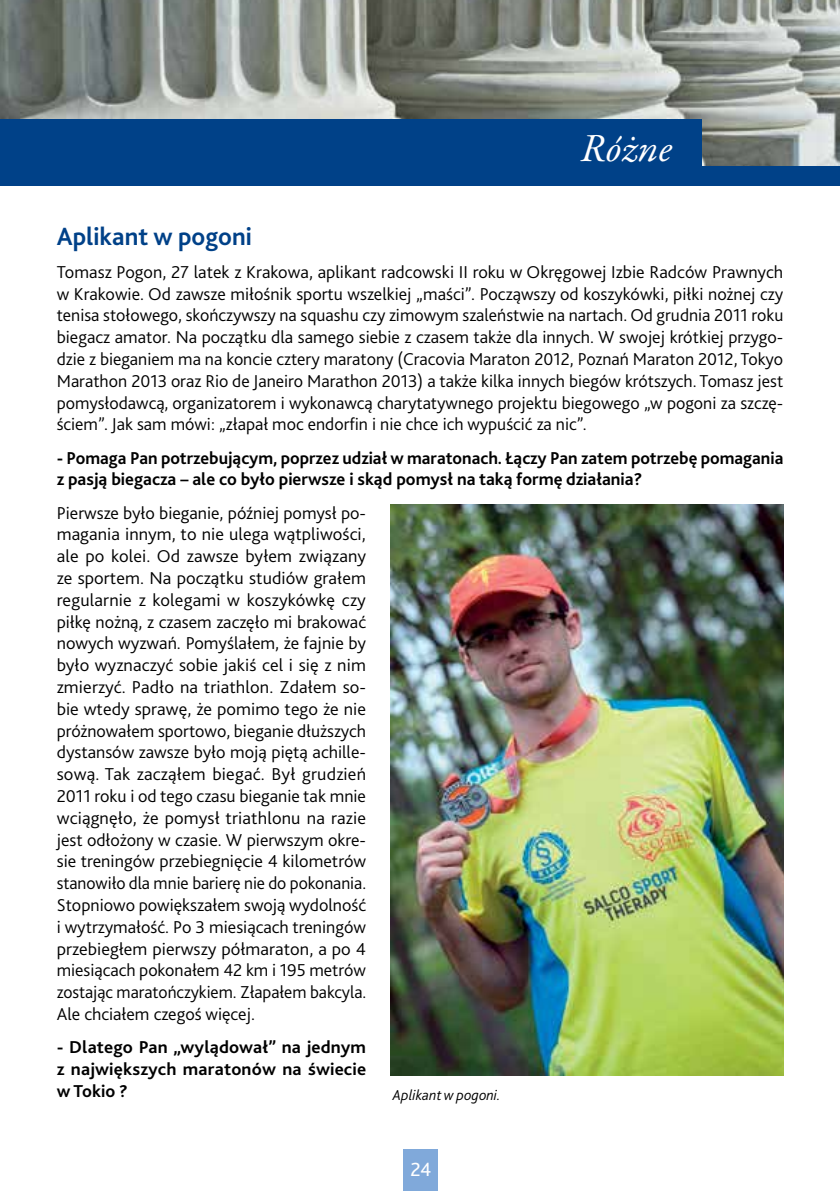
<style>
.page{position:relative;width:840px;height:1191px;background:#fff}
.page>*{position:absolute;margin:0;border:0;box-sizing:border-box;transform-origin:0 0}
.t1{font:italic 40px "Garamond Premr Pro";letter-spacing:-.005em;color:#fff}
.t2{font:700 26px "Bliss 2";color:#004188}
.t3{font:20px "Bliss 2";color:#fff}
.t4{font:300 18px/21.8px "Bliss 2";color:#000;text-align:justify}
.t5{font:700 18px/21.8px "Bliss 2";color:#000}
.t6{font:italic 300 15px "Bliss 2";color:#000}
</style>
<div class="page">
<img style="left:0;top:0;width:839px;height:166px">
<div style="left:403px;top:1149px;width:34px;height:42px;background:#80a9da"></div>
<div style="left:0;top:166px;width:839px;height:20px;background:#004188"></div>
<div style="left:0;top:119px;width:701px;height:53px;background:#004188"></div>
<img style="left:390px;top:505px;width:392px;height:570px">
<h1 class="t1" style="left:581px;top:123px;width:92px">Różne</h1>
<h2 class="t2" style="left:57px;top:220px;width:196px">Aplikant w pogoni</h2>
<p class="t4" style="left:57px;top:260px;width:727px">Tomasz Pogon, 27 latek z Krakowa, aplikant radcowski II roku w Okręgowej Izbie Radców Prawnych w Krakowie. Od zawsze miłośnik sportu wszelkiej „maści”. Począwszy od koszykówki, piłki nożnej czy tenisa stołowego, skończywszy na squashu czy zimowym szaleństwie na nartach. Od grudnia 2011 roku biegacz amator. Na początku dla samego siebie z czasem także dla innych. W swojej krótkiej przygo&shy;dzie z bieganiem ma na koncie cztery maratony (Cracovia Maraton 2012, Poznań Maraton 2012, Tokyo Marathon 2013 oraz Rio de Janeiro Marathon 2013) a także kilka innych biegów krótszych. Tomasz jest pomysłodawcą, organizatorem i wykonawcą charytatywnego projektu biegowego „w pogoni za szczę&shy;ściem”. Jak sam mówi: „złapał moc endorfin i nie chce ich wypuścić za nic”.</p>
<p class="t5" style="left:57px;top:446px;width:727px">- Pomaga Pan potrzebującym, poprzez udział w maratonach. Łączy Pan zatem potrzebę pomagania z pasją biegacza – ale co było pierwsze i skąd pomysł na taką formę działania?</p>
<p class="t4" style="left:57px;top:501px;width:311px">Pierwsze było bieganie, później pomysł po&shy;magania innym, to nie ulega wątpliwości, ale po kolei. Od zawsze byłem związany ze sportem. Na początku studiów grałem regularnie z kolegami w koszykówkę czy piłkę nożną, z czasem zaczęło mi brakować nowych wyzwań. Pomyślałem, że fajnie by było wyznaczyć sobie jakiś cel i się z nim zmierzyć. Padło na triathlon. Zdałem so&shy;bie wtedy sprawę, że pomimo tego że nie próżnowałem sportowo, bieganie dłuższych dystansów zawsze było moją piętą achille&shy;sową. Tak zacząłem biegać. Był grudzień 2011 roku i od tego czasu bieganie tak mnie wciągnęło, że pomysł triathlonu na razie jest odłożony w czasie. W pierwszym okre&shy;sie treningów przebiegnięcie 4 kilometrów stanowiło dla mnie barierę nie do pokonania.<br>Stopniowo powiększałem swoją wydolność i wytrzymałość. Po 3 miesiącach treningów przebiegłem pierwszy półmaraton, a po 4 miesiącach pokonałem 42 km i 195 metrów zostając maratończykiem. Złapałem bakcyla.<br>Ale chciałem czegoś więcej.</p>
<p class="t5" style="left:57px;top:1036px;width:311px;text-align:justify">- Dlatego Pan „wylądował” na jednym z największych maratonów na świecie w Tokio ?</p>
<p class="t6" style="left:392px;top:1085px;width:109px">Aplikant w pogoni.</p>
<p class="t3" style="left:410px;top:1156px;width:22px">24</p>
</div>
